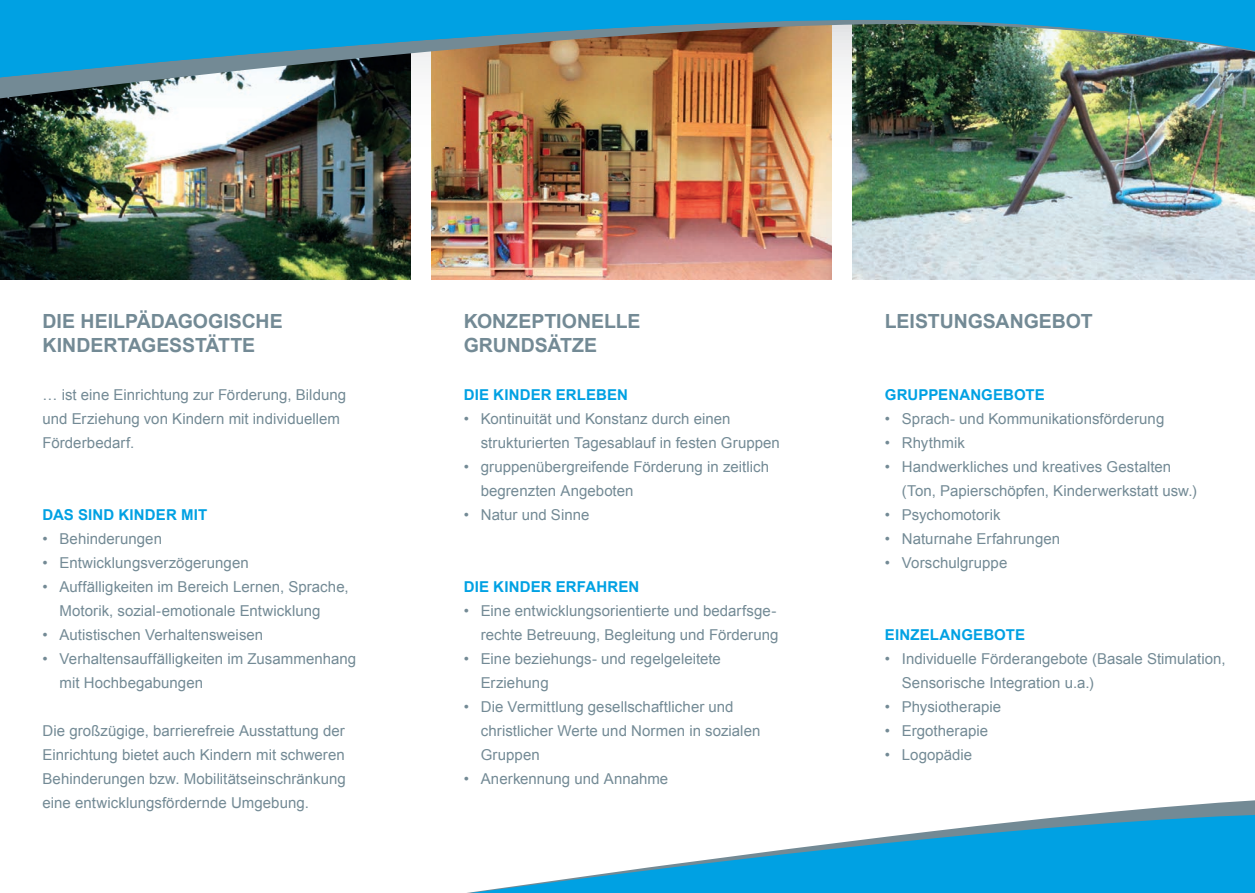
<style>
.page{position:relative;width:1255px;height:893px;background:#fff}
.page>*{position:absolute;margin:0;border:0;box-sizing:border-box;transform-origin:0 0}
.t1{font:700 19.5px/24px "Arial";color:#738a95}
.t2{font:15px/24px "Arial";letter-spacing:.005em;color:#738a95}
.t3{font:700 15px "Arial";letter-spacing:.01em;color:#00a1e3}
</style>
<div class="page">
<img style="left:0;top:100px;width:410px;height:180px">
<img style="left:432px;top:100px;width:399px;height:180px">
<img style="left:853px;top:100px;width:401px;height:180px">
<img style="left:0;top:78px;width:1254px;height:22px">
<img style="left:0;top:0;width:1254px;height:78px">
<svg style="left:1081px;top:800px;width:173px;height:15px"></svg>
<svg style="left:467px;top:815px;width:787px;height:78px;fill:#00a1e3"></svg>
<h1 class="t1" style="left:43px;top:310px;width:242px">DIE HEILPÄDAGOGISCHE<br>KINDERTAGESSTÄTTE</h1>
<p class="t2" style="left:43px;top:383px;width:305px">… ist eine Einrichtung zur Förderung, Bildung und Erziehung von Kindern mit individuellem<br>Förderbedarf.</p>
<p class="t3" style="left:43px;top:505px;width:166px">DAS SIND KINDER MIT</p>
<p class="t2" style="left:43px;top:527px;width:121px">• Behinderungen</p>
<p class="t2" style="left:43px;top:551px;width:208px">• Entwicklungsverzögerungen</p>
<p class="t2" style="left:60px;top:575px;width:291px;text-indent:-17px">• Auffälligkeiten im Bereich Lernen, Sprache,<br>Motorik, sozial-emotionale Entwicklung</p>
<p class="t2" style="left:43px;top:623px;width:222px">• Autistischen Verhaltensweisen</p>
<p class="t2" style="left:60px;top:647px;width:298px;text-indent:-17px">• Verhaltensauffälligkeiten im Zusammenhang mit Hochbegabungen</p>
<p class="t2" style="left:43px;top:719px;width:305px;text-align:justify">Die großzügige, barrierefreie Ausstattung der Einrichtung bietet auch Kindern mit schweren Behinderungen bzw. Mobilitätseinschränkung eine entwicklungsfördernde Umgebung.</p>
<h1 class="t1" style="left:463px;top:310px;width:178px">KONZEPTIONELLE<br>GRUNDSÄTZE</h1>
<p class="t3" style="left:463px;top:385px;width:166px">DIE KINDER ERLEBEN</p>
<p class="t2" style="left:480px;top:407px;width:301px;text-indent:-17px">• Kontinuität und Konstanz durch einen strukturierten Tagesablauf in festen Gruppen</p>
<p class="t2" style="left:480px;top:455px;width:290px;text-indent:-17px">• gruppenübergreifende Förderung in zeitlich begrenzten Angeboten</p>
<p class="t2" style="left:463px;top:503px;width:127px">• Natur und Sinne</p>
<p class="t3" style="left:463px;top:577px;width:177px">DIE KINDER ERFAHREN</p>
<p class="t2" style="left:463px;top:599px;width:316px;text-align:right">• Eine entwicklungsorientierte und bedarfsge&shy;rechte Betreuung, Begleitung und Förderung</p>
<p class="t2" style="left:480px;top:647px;width:242px;text-indent:-17px">• Eine beziehungs- und regelgeleitete<br>Erziehung</p>
<p class="t2" style="left:480px;top:695px;width:281px;text-indent:-17px">• Die Vermittlung gesellschaftlicher und christlicher Werte und Normen in sozialen<br>Gruppen</p>
<p class="t2" style="left:463px;top:767px;width:206px">• Anerkennung und Annahme</p>
<h1 class="t1" style="left:884px;top:310px;width:209px">LEISTUNGSANGEBOT</h1>
<p class="t3" style="left:884px;top:385px;width:161px">GRUPPENANGEBOTE</p>
<p class="t2" style="left:884px;top:407px;width:281px">• Sprach- und Kommunikationsförderung</p>
<p class="t2" style="left:884px;top:431px;width:81px">• Rhythmik</p>
<p class="t2" style="left:901px;top:455px;width:296px;text-indent:-17px">• Handwerkliches und kreatives Gestalten (Ton, Papierschöpfen, Kinderwerkstatt usw.)</p>
<p class="t2" style="left:884px;top:503px;width:117px">• Psychomotorik</p>
<p class="t2" style="left:884px;top:527px;width:177px">• Naturnahe Erfahrungen</p>
<p class="t2" style="left:884px;top:551px;width:124px">• Vorschulgruppe</p>
<p class="t3" style="left:884px;top:625px;width:142px">EINZELANGEBOTE</p>
<p class="t2" style="left:901px;top:647px;width:325px;text-indent:-17px">• Individuelle Förderangebote (Basale Stimulation,<br>Sensorische Integration u.a.)</p>
<p class="t2" style="left:884px;top:695px;width:118px">• Physiotherapie</p>
<p class="t2" style="left:884px;top:719px;width:105px">• Ergotherapie</p>
<p class="t2" style="left:884px;top:743px;width:89px">• Logopädie</p>
</div>
